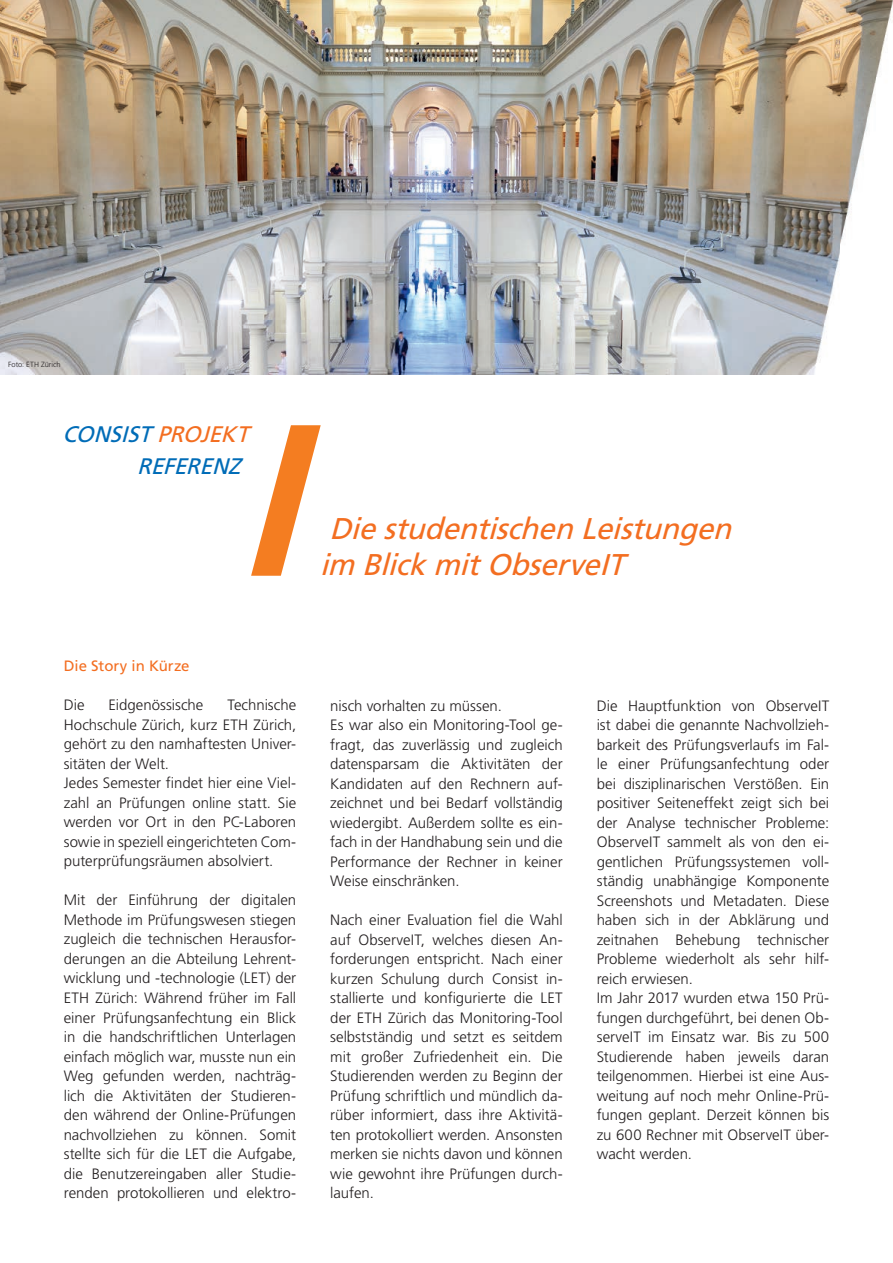
<style>
.page{position:relative;width:893px;height:1263px;background:#fff}
.page>*{position:absolute;margin:0;border:0;box-sizing:border-box;transform-origin:0 0}
.t1{font:italic 30px/36px "Frutiger LT Std";color:#f36e21}
.t2{font:italic 22.5px/31.5px "Frutiger LT Std";color:#006cb7}
.t3{font:300 15px/19.5px "Frutiger LT Std";color:#231f20}
.t4{font:15px "Frutiger LT Std";color:#f36e21}
.t5{font:300 7.5px "Frutiger LT Std";letter-spacing:.005em;color:#231f20}
.s1{color:#f36e21}
</style>
<div class="page">
<svg style="left:251px;top:425px;width:70px;height:151px"></svg>
<img style="left:0;top:0;width:893px;height:374px">
<p class="t5" style="left:8px;top:360px;width:54px">Foto: ETH Zürich</p>
<h2 class="t2" style="left:137px;top:419px;width:120px;text-indent:-75px">CONSIST<span class="s1">PROJEKT<br></span>REFERENZ</h2>
<h1 class="t1" style="left:320px;top:510px;width:422px;text-indent:10px">Diestudentischen Leistungen im BlickmitObserveIT</h1>
<p class="t4" style="left:64px;top:657px;width:127px">Die Story in Kürze</p>
<p class="t3" style="left:64px;top:696px;width:22px">Die</p>
<p class="t3" style="left:109px;top:696px;width:96px">Eidgenössische</p>
<p class="t3" style="left:64px;top:696px;width:234px;text-indent:164px">Technische<br>Hochschule Zürich, kurz ETH Zürich, gehört zu den namhaftesten Univer&shy;sitäten der Welt.<br>Jedes Semester findet hier eine Viel&shy;zahl an Prüfungen online statt. Sie werden vor Ort in den PC-Laboren sowie in speziell eingerichteten Com&shy;puterprüfungsräumen absolviert.</p>
<p class="t3" style="left:64px;top:891px;width:234px;text-align:justify">Mit der Einführung der digitalen Methode im Prüfungswesen stiegen zugleich die technischen Herausfor&shy;derungen an die Abteilung Lehrent&shy;wicklung und -technologie (LET) der ETH Zürich: Während früher im Fall einer Prüfungsanfechtung ein Blick in die handschriftlichen Unterlagen einfach möglich war, musste nun ein Weg gefunden werden, nachträg&shy;lich die Aktivitäten der Studieren&shy;den während der Online-Prüfungen nachvollziehen zu können. Somit stellte sich für die LET die Aufgabe, die Benutzereingaben aller Studie&shy;renden protokollieren und elektro-</p>
<p class="t3" style="left:330px;top:696px;width:234px">nisch vorhalten zu müssen.<br>Es war also ein Monitoring-Tool ge&shy;fragt, das zuverlässig und zugleich datensparsam die Aktivitäten der<br>Kandidaten auf den Rechnern auf&shy;zeichnet und bei Bedarf vollständig wiedergibt. Außerdem sollte es ein&shy;fach in der Handhabung sein und die<br>Performance der Rechner in keiner<br>Weise einschränken.</p>
<p class="t3" style="left:330px;top:910px;width:234px;text-align:justify">Nach einer Evaluation fiel die Wahl auf ObserveIT, welches diesen An&shy;forderungen entspricht. Nach einer kurzen Schulung durch Consist in&shy;stallierte und konfigurierte die LET der ETH Zürich das Monitoring-Tool selbstständig und setzt es seitdem mit großer Zufriedenheit ein. Die Studierenden werden zu Beginn der Prüfung schriftlich und mündlich da&shy;rüber informiert, dass ihre Aktivitä&shy;ten protokolliert werden. Ansonsten merken sie nichts davon und können wie gewohnt ihre Prüfungen durch&shy;laufen.</p>
<p class="t3" style="left:597px;top:696px;width:234px">Die Hauptfunktion von ObserveIT ist dabei die genannte Nachvollzieh&shy;barkeit des Prüfungsverlaufs im Fal&shy;le einer Prüfungsanfechtung oder bei disziplinarischen Verstößen. Ein positiver Seiteneffekt zeigt sich bei der Analyse technischer Probleme:<br>ObserveIT sammelt als von den ei&shy;gentlichen Prüfungssystemen voll&shy;ständig unabhängige Komponente Screenshots und Metadaten. Diese haben sich in der Abklärung und zeitnahen Behebung technischer Probleme wiederholt als sehr hilf&shy;reich erwiesen.<br>Im Jahr 2017 wurden etwa 150 Prü&shy;fungen durchgeführt, bei denen Ob&shy;serveIT im Einsatz war. Bis zu 500<br>Studierende haben jeweils daran teilgenommen. Hierbei ist eine Aus&shy;weitung auf noch mehr Online-Prü&shy;fungen geplant. Derzeit können bis zu 600 Rechner mit ObserveIT über&shy;wacht werden.</p>
</div>
